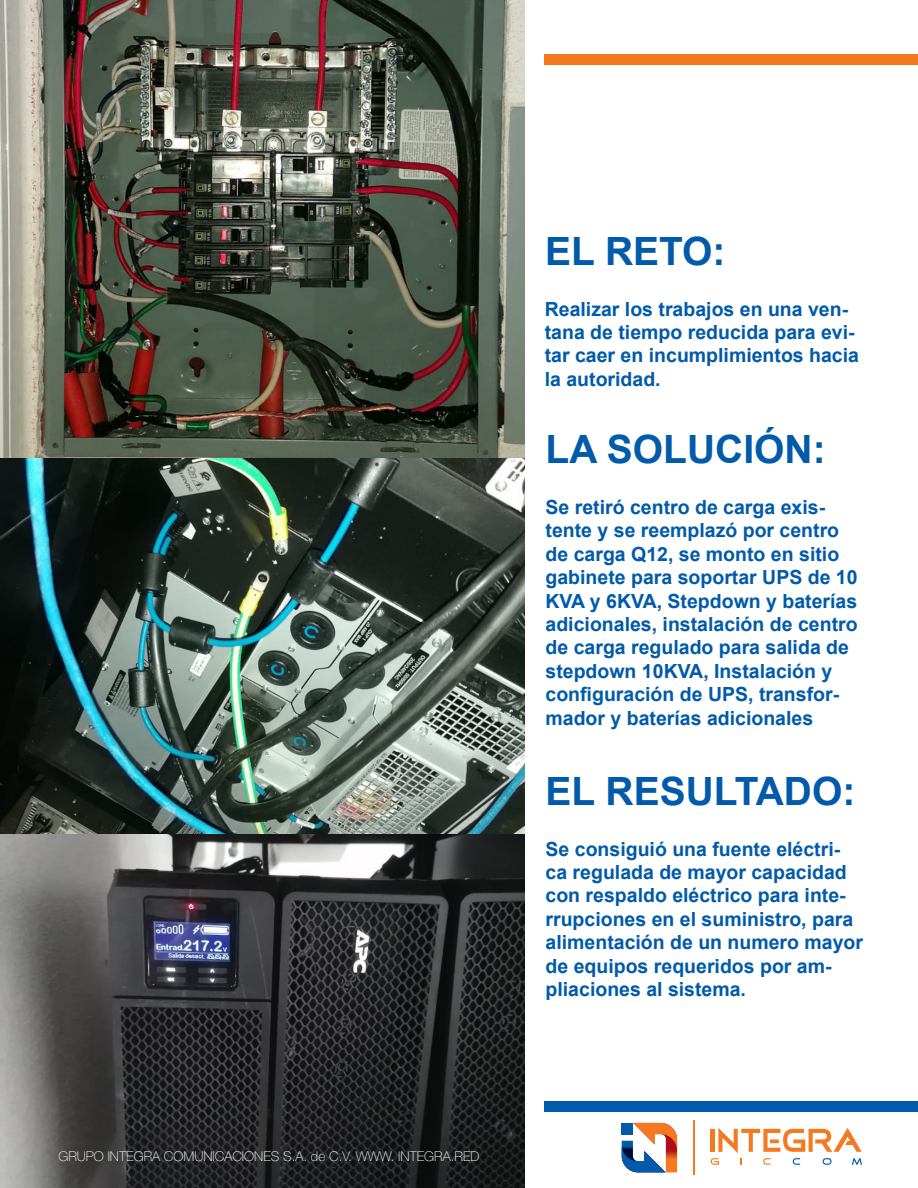
<style>
.page{position:relative;width:918px;height:1188px;background:#fff}
.page>*{position:absolute;margin:0;border:0;box-sizing:border-box;transform-origin:0 0}
.t1{font:700 39px "Arial";color:#015aaa}
.t2{font:700 19.5px/23.4px "Arial";color:#015aaa}
.t3{font:13.5px "Helvetica Neue LT 35 Th";color:#fff}
</style>
<div class="page">
<div style="left:544px;top:54px;width:374px;height:11px;background:#f47921"></div>
<div style="left:544px;top:1101px;width:374px;height:11px;background:#015aaa"></div>
<img style="left:0;top:0;width:524px;height:1188px">
<svg style="left:622px;top:1123px;width:55px;height:49px"></svg>
<hr style="left:693px;top:1120px;width:2px;height:55px;background:#f47921">
<svg style="left:711px;top:1128px;width:151px;height:37px"></svg>
<p class="t3" style="left:58px;top:1148px;width:423px">GRUPO INTEGRA COMUNICACIONES S.A. de C.V. WWW. INTEGRA.RED</p>
<p class="t1" style="left:545px;top:224px;width:182px">EL RETO:</p>
<p class="t2" style="left:545px;top:297px;width:316px">Realizar los trabajos en una ven&shy;tana de tiempo reducida para evi&shy;tar caer en incumplimientos hacia la autoridad.</p>
<p class="t1" style="left:546px;top:422px;width:282px">LA SOLUCIÓN:</p>
<p class="t2" style="left:546px;top:496px;width:314px">Se retiró centro de carga exis&shy;tente y se reemplazó por centro de carga Q12, se monto en sitio gabinete para soportar UPS de 10<br>KVA y 6KVA, Stepdown y baterías adicionales, instalación de centro de carga regulado para salida de stepdown 10KVA, Instalación y configuración de UPS, transfor&shy;mador y baterías adicionales</p>
<p class="t1" style="left:546px;top:764px;width:311px">EL RESULTADO:</p>
<p class="t2" style="left:546px;top:837px;width:319px">Se consiguió una fuente eléctri&shy;ca regulada de mayor capacidad con respaldo eléctrico para inte&shy;rrupciones en el suministro, para alimentación de un numero mayor de equipos requeridos por am&shy;pliaciones al sistema.</p>
</div>
